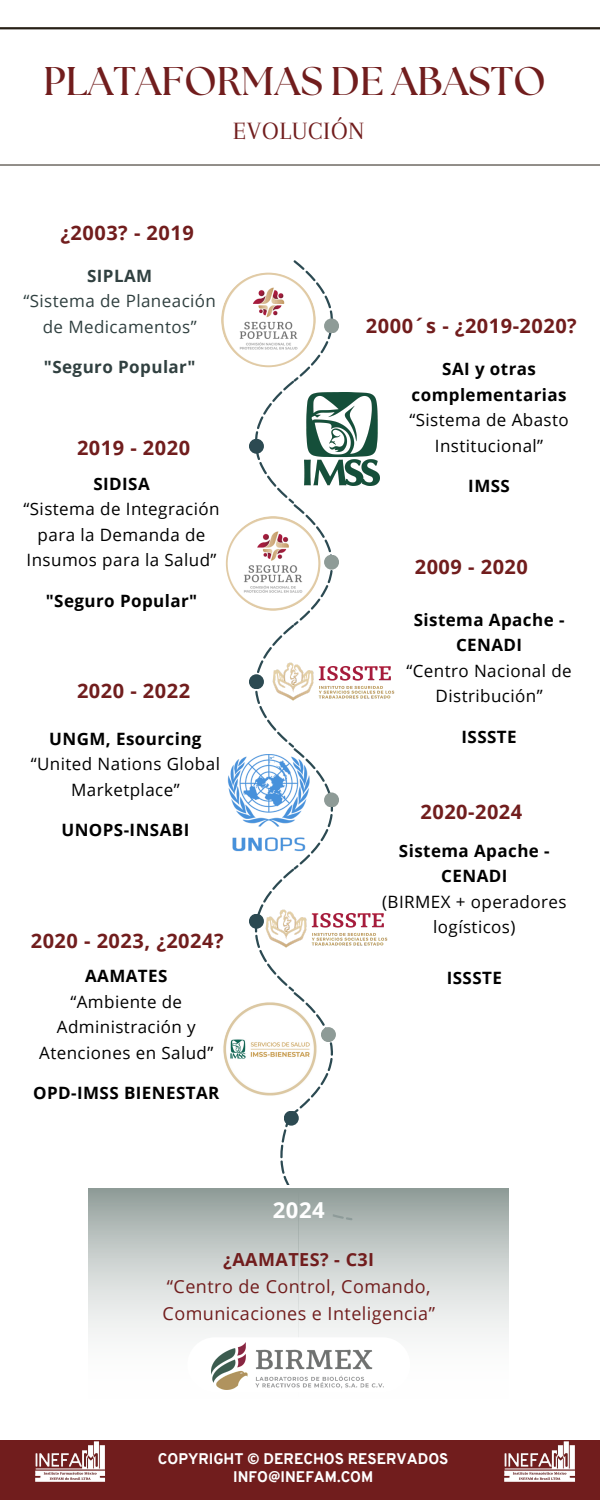
<style>
.page{position:relative;width:600px;height:1500px;background:#fff}
.page>*{position:absolute;margin:0;border:0;box-sizing:border-box;transform-origin:0 0}
.t1{font:700 40px "The Seasons";color:#711d1d}
.t2{font:25.9px "Arapey";letter-spacing:.025em;color:#711d1d}
.t3{font:700 22px "Open Sans";color:#fff}
.t4{font:700 20px "Open Sans";letter-spacing:.025em;color:#711d1d}
.t5{font:18px/27px "Open Sans";letter-spacing:.025em;color:#711d1d;text-align:center}
.t6{font:17px/25.5px "Open Sans";letter-spacing:.025em;color:#000;text-align:center}
.t7{font:700 17px "Open Sans";letter-spacing:.025em;color:#000}
.t8{font:17px/25.5px "Open Sans";letter-spacing:.025em;color:#304040;text-align:center}
.t9{font:700 17px "Open Sans";letter-spacing:.025em;color:#304040}
.t10{font:800 15px/18.8px "Overpass";color:#fff;text-align:center}
.s1{font-weight:700}
</style>
<div class="page">
<div style="left:249px;top:439px;width:15px;height:15px;background:#2c4a52;border-radius:50%"></div>
<div style="left:249px;top:674px;width:15px;height:15px;background:#2c4a52;border-radius:50%"></div>
<div style="left:249px;top:914px;width:15px;height:15px;background:#2c4a52;border-radius:50%"></div>
<div style="left:0;top:1440px;width:600px;height:60px;background:#711d1d"></div>
<img style="left:504px;top:1441px;width:71px;height:41px">
<img style="left:35px;top:1441px;width:71px;height:41px">
<img style="left:221px;top:273px;width:95px;height:94px;border-radius:50%">
<img style="left:226px;top:516px;width:94px;height:95px;border-radius:50%">
<img style="left:227px;top:756px;width:28px;height:96px">
<img style="left:223px;top:1002px;width:95px;height:94px;border-radius:50%">
<img style="left:353px;top:392px;width:26px;height:93px">
<img style="left:353px;top:666px;width:42px;height:33px">
<svg style="left:255px;top:260px;width:98px;height:929px"></svg>
<hr style="left:0;top:27px;width:600px;height:2px;background:#272016">
<hr style="left:0;top:165px;width:600px;height:1px;background:#272016">
<div style="left:264px;top:901px;width:129px;height:55px;background:#fff;border-radius:27px"></div>
<img style="left:264px;top:908px;width:124px;height:41px">
<div style="left:284px;top:1111px;width:15px;height:15px;background:#2c4a52;border-radius:50%"></div>
<svg style="left:204px;top:1185px;width:129px;height:55px"></svg>
<svg style="left:89px;top:1189px;width:210px;height:149px;background:#cad0ce"></svg>
<svg style="left:299px;top:1189px;width:210px;height:149px;background:#cad0ce"></svg>
<div style="left:187px;top:1337px;width:223px;height:55px;background:#fff;border-radius:27px"></div>
<img style="left:212px;top:1343px;width:172px;height:46px">
<h6 class="t1" style="left:43px;top:63px;width:504px">PLATAFORMAS DE ABASTO</h6>
<h3 class="t2" style="left:233px;top:116px;width:133px">EVOLUCIÓN</h3>
<h4 class="t4" style="left:61px;top:218px;width:135px">¿2003? - 2019</h4>
<h4 class="t8" style="left:23px;top:262px;width:194px"><span class="s1">SIPLAM<br></span>“Sistema de Planeación de Medicamentos”</h4>
<p class="t9" style="left:44px;top:355px;width:153px">"Seguro Popular"</p>
<p class="t4" style="left:77px;top:434px;width:115px">2019 - 2020</p>
<h3 class="t6" style="left:24px;top:470px;width:198px"><span class="s1">SIDISA<br></span>“Sistema de Integración para la Demanda de<br>Insumos para la Salud”</h3>
<h6 class="t7" style="left:46px;top:589px;width:153px">"Seguro Popular"</h6>
<h3 class="t4" style="left:77px;top:676px;width:115px">2020 - 2022</h3>
<h5 class="t6" style="left:31px;top:726px;width:191px"><span class="s1">UNGM, Esourcing </span>“United Nations Global<br>Marketplace”</h5>
<p class="t7" style="left:61px;top:818px;width:129px">UNOPS-INSABI</p>
<h6 class="t4" style="left:31px;top:927px;width:194px">2020 - 2023, ¿2024?</h6>
<h4 class="t6" style="left:39px;top:963px;width:176px"><span class="s1">AAMATES<br></span>“Ambiente de<br>Administración y<br>Atenciones en Salud”</h4>
<p class="t7" style="left:33px;top:1081px;width:188px">OPD-IMSS BIENESTAR</p>
<h4 class="t4" style="left:366px;top:312px;width:212px">2000´s - ¿2019-2020?</h4>
<h4 class="t6" style="left:409px;top:356px;width:161px"><span class="s1">SAI y otras complementarias </span>“Sistema de Abasto<br>Institucional”</h4>
<p class="t7" style="left:468px;top:474px;width:43px">IMSS</p>
<p class="t4" style="left:415px;top:553px;width:115px">2009 - 2020</p>
<h3 class="t6" style="left:406px;top:606px;width:167px"><span class="s1">Sistema Apache -<br>CENADI<br></span>“Centro Nacional de<br>Distribución”</h3>
<h6 class="t7" style="left:462px;top:725px;width:57px">ISSSTE</h6>
<p class="t4" style="left:421px;top:798px;width:103px">2020-2024</p>
<p class="t6" style="left:382px;top:837px;width:186px"><span class="s1">Sistema Apache -<br>CENADI<br></span>(BIRMEX + operadores logísticos)</p>
<h3 class="t7" style="left:447px;top:966px;width:57px">ISSSTE</h3>
<p class="t3" style="left:273px;top:1195px;width:53px">2024</p>
<h6 class="t5" style="left:163px;top:1246px;width:274px"><span class="s1">¿AAMATES? - C3I<br></span>“Centro de Control, Comando,<br>Comunicaciones e Inteligencia”</h6>
<h1 class="t10" style="left:158px;top:1450px;width:292px">COPYRIGHT © DERECHOS RESERVADOS<br>INFO@INEFAM.COM</h1>
</div>
